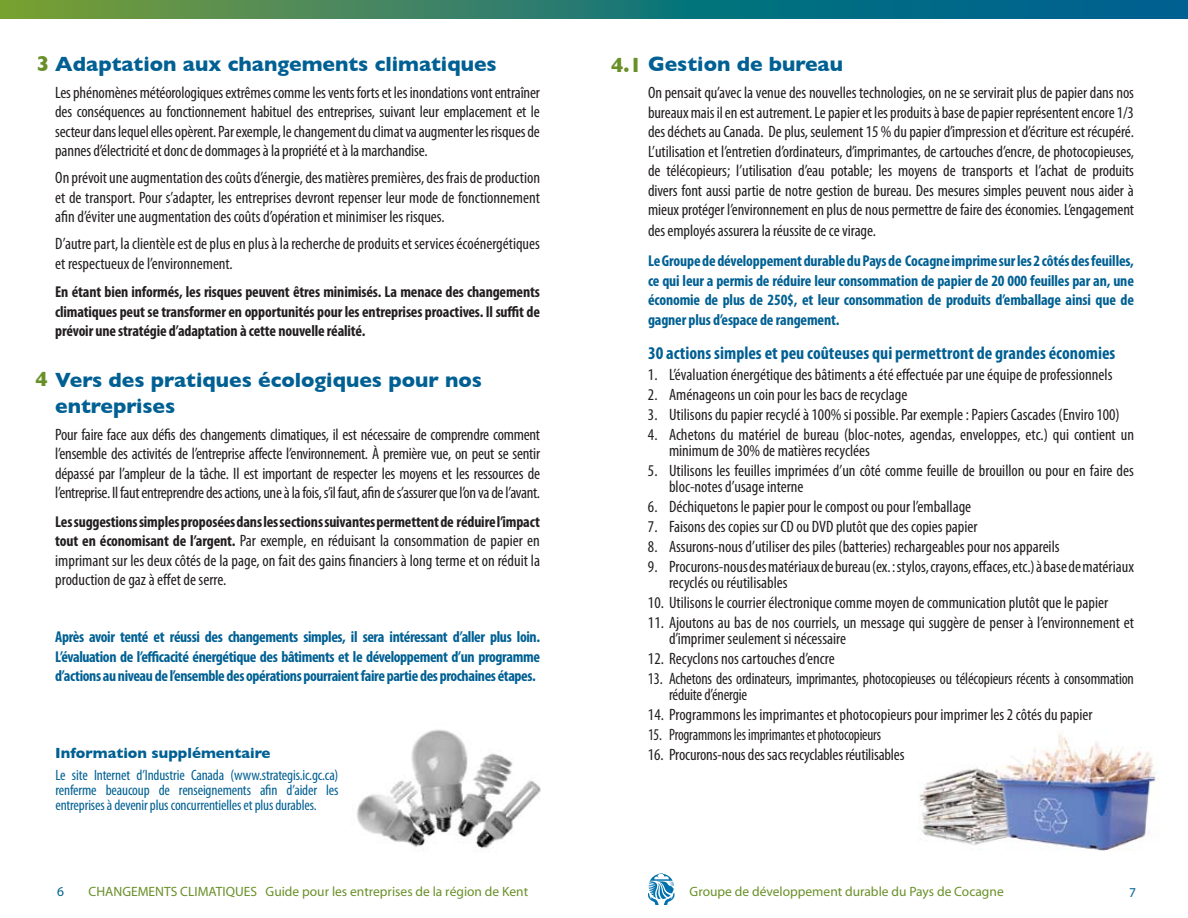
<style>
.page{position:relative;width:1188px;height:918px;background:#fff}
.page>*{position:absolute;margin:0;border:0;box-sizing:border-box;transform-origin:0 0}
.t1{font:700 21px/25.5px "Gill Sans";color:#006093}
.t2{font:700 condensed 18px "Myriad Pro";color:#006093}
.t3{font:condensed 16.5px/19.5px "Myriad Pro";color:#231f20;text-align:justify}
.t4{font:condensed 16.5px/16.5px "Myriad Pro";color:#231f20;scale:.95 1}
.t5{font:condensed 16.5px "Myriad Pro";color:#231f20;scale:.9 1}
.t6{font:700 condensed 15.75px/19.5px "Myriad Pro";letter-spacing:-.01em;color:#006093;text-align:justify}
.t7{font:700 condensed 15.75px/19.5px "Myriad Pro";letter-spacing:-.01em;color:#231f20;text-align:justify}
.t8{font:condensed 15px/15px "Myriad Pro";letter-spacing:-.01em;color:#006093;text-align:justify}
.t9{font:700 15px "Gill Sans";color:#006093}
.t10{font:13.5px "Myriad";color:#699028}
.t11{font:13.5px "Myriad";color:#006093}
.s1{font-size:21.75px;color:#699028}
.s2{color:#699028}
.s3{font-weight:700;font-size:15.75px}
</style>
<div class="page">
<img style="left:357px;top:729px;width:184px;height:120px">
<div style="left:0;top:0;width:594px;height:19px;background:linear-gradient(to right,#7b9f33,#277878)"></div>
<svg style="left:594px;top:0;width:594px;height:19px;background:#026b84"></svg>
<img style="left:918px;top:733px;width:241px;height:118px">
<svg style="left:648px;top:873px;width:26px;height:32px"></svg>
<p class="t1" style="left:37px;top:51px;width:462px"><span class="s1">3</span> Adaptation aux changements climatiques</p>
<p class="t3" style="left:55px;top:82px;width:486px">Les phénomènes météorologiques extrêmes comme les vents forts et les inondations vont entraîner des conséquences au fonctionnement habituel des entreprises, suivant leur emplacement et le secteur dans lequel elles opèrent. Par exemple, le changement du climat va augmenter les risques de pannes d’électricité et donc de dommages à la propriété et à la marchandise.</p>
<p class="t3" style="left:55px;top:168px;width:486px">On prévoit une augmentation des coûts d’énergie, des matières premières, des frais de production et de transport. Pour s’adapter, les entreprises devront repenser leur mode de fonctionnement afin d’éviter une augmentation des coûts d’opération et minimiser les risques.</p>
<p class="t3" style="left:55px;top:234px;width:486px">D’autre part, la clientèle est de plus en plus à la recherche de produits et services écoénergétiques et respectueux de l’environnement.</p>
<p class="t7" style="left:55px;top:282px;width:486px">En étant bien informés, les risques peuvent êtres minimisés. La menace des changements climatiques peut se transformer en opportunités pour les entreprises proactives. Il suffit de prévoir une stratégie d’adaptation à cette nouvelle réalité.</p>
<p class="t1" style="left:55px;top:367px;width:428px;text-indent:-20px"><span class="s2">4</span> Vers des pratiques écologiques pour nos entreprises</p>
<p class="t3" style="left:55px;top:424px;width:486px">Pour faire face aux défis des changements climatiques, il est nécessaire de comprendre comment l’ensemble des activités de l’entreprise affecte l’environnement. À première vue, on peut se sentir dépassé par l’ampleur de la tâche. Il est important de respecter les moyens et les ressources de l’entreprise. Il faut entreprendre des actions, une à la fois, s’il faut, afin de s’assurer que l’on va de l’avant.</p>
<p class="t7" style="left:55px;top:511px;width:486px">Les suggestions simples proposées dans les sections suivantes permettent de réduire l’impact</p>
<p class="t3" style="left:55px;top:531px;width:486px"><span class="s3">tout en économisant de l’argent.</span> Par exemple, en réduisant la consommation de papier en imprimant sur les deux côtés de la page, on fait des gains financiers à long terme et on réduit la production de gaz à effet de serre.</p>
<p class="t6" style="left:55px;top:627px;width:486px">Après avoir tenté et réussi des changements simples, il sera intéressant d’aller plus loin.<br>L’évaluation de l’efficacité énergétique des bâtiments et le développement d’un programme d’actions au niveau de l’ensemble des opérations pourraient faire partie des prochaines étapes.</p>
<p class="t9" style="left:55px;top:744px;width:217px">Information supplémentaire</p>
<p class="t8" style="left:55px;top:767px;width:284px">Le site Internet d’Industrie Canada (www.strategis.ic.gc.ca) renferme beaucoup de renseignements afin d’aider les entreprises à devenir plus concurrentielles et plus durables.</p>
<p class="t1" style="left:611px;top:51px;width:234px"><span class="s2">4.1</span> Gestion de bureau</p>
<p class="t3" style="left:648px;top:83px;width:488px">On pensait qu’avec la venue des nouvelles technologies, on ne se servirait plus de papier dans nos bureaux mais il en est autrement. Le papier et les produits à base de papier représentent encore 1/3 des déchets au Canada. De plus, seulement 15 % du papier d’impression et d’écriture est récupéré.<br>L’utilisation et l’entretien d’ordinateurs, d’imprimantes, de cartouches d’encre, de photocopieuses, de télécopieurs; l’utilisation d’eau potable; les moyens de transports et l’achat de produits divers font aussi partie de notre gestion de bureau. Des mesures simples peuvent nous aider à mieux protéger l’environnement en plus de nous permettre de faire des économies. L’engagement</p>
<p class="t3" style="left:648px;top:221px;width:230px">des employés assurera la réussite de ce virage.</p>
<p class="t6" style="left:648px;top:251px;width:487px">Le Groupe de développement durable du Pays de Cocagne imprime sur les 2 côtés des feuilles, ce qui leur a permis de réduire leur consommation de papier de 20 000 feuilles par an, une économie de plus de 250$, et leur consommation de produits d’emballage ainsi que de gagner plus d’espace de rangement.</p>
<p class="t2" style="left:648px;top:342px;width:469px">30 actions simples et peu coûteuses qui permettront de grandes économies</p>
<p class="t3" style="left:648px;top:365px;width:466px">1. L’évaluation énergétique des bâtiments a été effectuée par une équipe de professionnels</p>
<p class="t3" style="left:648px;top:385px;width:261px">2. Aménageons un coin pour les bacs de recyclage</p>
<p class="t3" style="left:648px;top:404px;width:473px">3. Utilisons du papier recyclé à 100% si possible. Par exemple : Papiers Cascades (Enviro 100)</p>
<p class="t3" style="left:669px;top:426px;width:467px;line-height:16.5px;text-indent:-21px">4. Achetons du matériel de bureau (bloc-notes, agendas, enveloppes, etc.) qui contient un minimum de 30% de matières recyclées</p>
<p class="t3" style="left:669px;top:462px;width:466px;line-height:16.5px;text-indent:-21px">5. Utilisons les feuilles imprimées d’un côté comme feuille de brouillon ou pour en faire des bloc-notes d’usage interne</p>
<p class="t3" style="left:648px;top:497px;width:325px">6. Déchiquetons le papier pour le compost ou pour l’emballage</p>
<p class="t3" style="left:648px;top:517px;width:331px">7. Faisons des copies sur CD ou DVD plutôt que des copies papier</p>
<p class="t3" style="left:648px;top:536px;width:413px">8. Assurons-nous d’utiliser des piles (batteries) rechargeables pour nos appareils</p>
<p class="t3" style="left:669px;top:558px;width:466px;line-height:16.5px;text-indent:-21px">9. Procurons-nous des matériaux de bureau (ex.: stylos, crayons, effaces, etc.) à base de matériaux recyclés ou réutilisables</p>
<p class="t3" style="left:648px;top:592px;width:462px">10. Utilisons le courrier électronique comme moyen de communication plutôt que le papier</p>
<p class="t3" style="left:669px;top:614px;width:467px;line-height:16.5px;text-indent:-21px">11. Ajoutons au bas de nos courriels, un message qui suggère de penser à l’environnement et d’imprimer seulement si nécessaire</p>
<p class="t3" style="left:648px;top:649px;width:188px">12. Recyclons nos cartouches d’encre</p>
<p class="t4" style="left:669px;top:670px;width:491px;text-indent:-21px">13. Achetons des ordinateurs, imprimantes, photocopieuses ou télécopieurs récents à consommation réduite d’énergie</p>
<p class="t3" style="left:648px;top:705px;width:446px">14. Programmons les imprimantes et photocopieurs pour imprimer les 2 côtés du papier</p>
<p class="t5" style="left:648px;top:724px;width:261px">15. Programmons les imprimantes et photocopieurs</p>
<p class="t3" style="left:648px;top:744px;width:258px">16. Procurons-nous des sacs recyclables réutilisables</p>
<p class="t11" style="left:57px;top:885px;width:8px">6</p>
<p class="t10" style="left:89px;top:885px;width:441px">CHANGEMENTS CLIMATIQUES Guide pour les entreprises de la région de Kent</p>
<p class="t10" style="left:690px;top:884px;width:316px">Groupe de développement durable du Pays de Cocagne</p>
<p class="t11" style="left:1129px;top:885px;width:8px">7</p>
</div>
